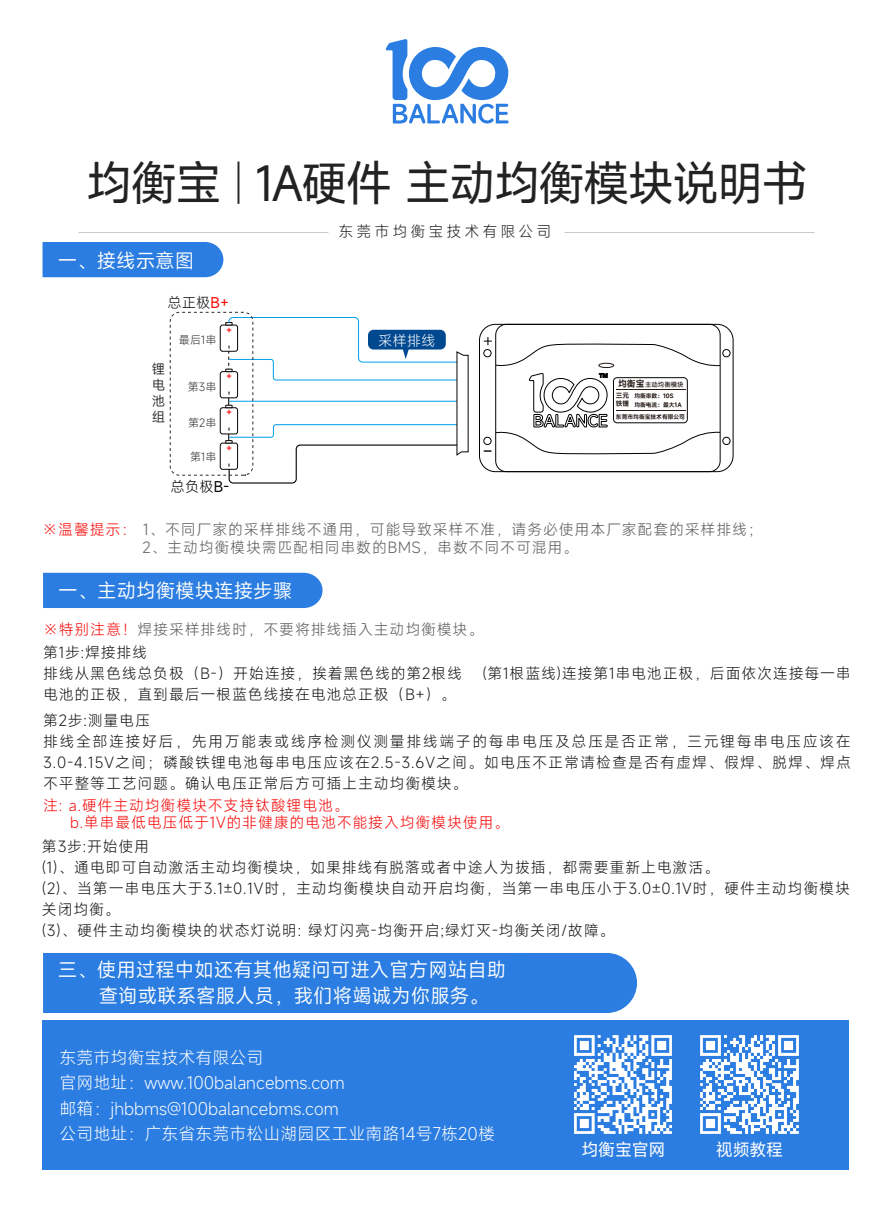
<style>
.page{position:relative;width:893px;height:1212px;background:#fff}
.page>*{position:absolute;margin:0;border:0;box-sizing:border-box;transform-origin:0 0}
.t1{font:46.95px "Mi Sans";letter-spacing:-.05em;color:#222}
.t2{font:300 25.5px "Mi Sans";color:#000}
.t3{font:19.5px/25.5px "Mi Sans";color:#fff}
.t4{font:300 18px "Mi Sans";color:#000}
.t5{font:300 16.95px/25.5px "Mi Sans";color:#fff}
.t6{font:16.95px "Mi Sans";letter-spacing:-.015em;color:#fff}
.t7{font:300 15px/21px "Mi Sans";letter-spacing:.05em;color:#111}
.t8{font:300 15px/18px "Mi Sans";letter-spacing:.05em;color:#595757}
.t9{font:300 15px/17px "Mi Sans";letter-spacing:.05em;color:#f70303}
.t10{font:300 15px "Mi Sans";letter-spacing:.2em;color:#222}
.t11{font:300 14.4px "Mi Sans";color:#0a0a0a}
.t12{font:300 14.4px "Mi Sans";color:#000}
.t13{font:300 14.4px "Mi Sans";color:#fff}
.t14{font:13.5px/16.2px "Mi Sans";color:#2b2b2b;text-align:justify}
.t15{font:300 11.1px "Mi Sans";color:#2b2b2b}
.t16{font:500 9.45px "Mi Sans";color:#f00}
.t17{font:500 9.45px "Mi Sans";color:#000}
.t18{font:600 6.75px/7.8px "Mi Sans";color:#231815}
.t19{font:500 6.45px "Mi Sans";color:#231815}
.t20{font:600 5.7px/8.4px "Mi Sans";color:#231815}
.s1{font-weight:200}
.s2{font-weight:400;color:#fc0000}
.s3{font-weight:400}
.s4{font-weight:600;font-size:8.85px}
.s5{color:#f90000}
.s6{color:#f70303}
.s7{color:#111}
</style>
<div class="page">
<div style="left:479px;top:953px;width:158px;height:60px;background:#2b7de1;border-radius:30px"></div>
<div style="left:43px;top:242px;width:180px;height:35px;background:#2b7de1"></div>
<div style="left:43px;top:573px;width:280px;height:35px;background:#2b7de1"></div>
<div style="left:43px;top:953px;width:461px;height:60px;background:#2b7de1"></div>
<svg style="left:385px;top:39px;width:124px;height:85px"></svg>
<div style="left:43px;top:1020px;width:806px;height:149px;background:#2b7de1"></div>
<div style="left:479px;top:324px;width:255px;height:148px;border:1px solid #020202;border-radius:16px"></div>
<div style="left:484px;top:349px;width:7px;height:8px;border:1px solid #020202;border-radius:50%"></div>
<div style="left:484px;top:437px;width:7px;height:8px;border:1px solid #020202;border-radius:50%"></div>
<div style="left:723px;top:349px;width:7px;height:8px;border:1px solid #020202;border-radius:50%"></div>
<div style="left:723px;top:437px;width:7px;height:8px;border:1px solid #020202;border-radius:50%"></div>
<svg style="left:495px;top:343px;width:225px;height:112px"></svg>
<div style="left:599px;top:363px;width:15px;height:5px;border:1px solid #231815;border-radius:50%"></div>
<svg style="left:170px;top:312px;width:298px;height:172px"></svg>
<img style="left:574px;top:1035px;width:98px;height:99px">
<img style="left:700px;top:1035px;width:99px;height:99px">
<h1 class="t1" style="left:86px;top:152px;width:724px">均衡宝 <span class="s1">|</span> 1A硬件 主动均衡模块说明书</h1>
<p class="t10" style="left:338px;top:221px;width:214px">东莞市均衡宝技术有限公司</p>
<h3 class="t3" style="left:58px;top:248px;width:138px">一、接线示意图</h3>
<p class="t11" style="left:167px;top:293px;width:63px">总正极<span class="s2">B+</span></p>
<p class="t14" style="left:152px;top:360px;width:15px">锂电池组</p>
<p class="t15" style="left:179px;top:332px;width:39px">最后1串</p>
<p class="t15" style="left:188px;top:379px;width:30px">第3串</p>
<p class="t15" style="left:188px;top:415px;width:30px">第2串</p>
<p class="t15" style="left:190px;top:449px;width:28px">第1串</p>
<p class="t16" style="left:223px;top:333px;width:7px;rotate:-90deg">+</p>
<p class="t17" style="left:223px;top:349px;width:5px;rotate:-90deg">-</p>
<p class="t16" style="left:223px;top:379px;width:7px;rotate:-90deg">+</p>
<p class="t17" style="left:223px;top:395px;width:5px;rotate:-90deg">-</p>
<p class="t16" style="left:223px;top:415px;width:7px;rotate:-90deg">+</p>
<p class="t17" style="left:223px;top:431px;width:5px;rotate:-90deg">-</p>
<p class="t16" style="left:223px;top:451px;width:7px;rotate:-90deg">+</p>
<p class="t17" style="left:223px;top:467px;width:5px;rotate:-90deg">-</p>
<p class="t12" style="left:171px;top:477px;width:60px">总负极<span class="s3">B-</span></p>
<p class="t13" style="left:378px;top:331px;width:59px">采样排线</p>
<p class="t4" style="left:483px;top:330px;width:12px">+</p>
<h2 class="t2" style="left:483px;top:434px;width:11px">-</h2>
<p class="t19" style="left:618px;top:380px;width:67px"><span class="s4">均衡宝</span>主动均衡模块</p>
<p class="t18" style="left:616px;top:392px;width:15px">三元铁锂</p>
<p class="t20" style="left:634px;top:392px;width:49px">均衡串数：10S<br>均衡电流：最大1A</p>
<p class="t20" style="left:616px;top:413px;width:71px">东莞市均衡宝技术有限公司</p>
<p class="t8" style="left:142px;top:520px;width:622px;text-indent:-100px"><span class="s5">※温馨提示：</span> 1、不同厂家的采样排线不通用，可能导致采样不准，请务必使用本厂家配套的采样排线；<br>2、主动均衡模块需匹配相同串数的BMS，串数不同不可混用。</p>
<h3 class="t3" style="left:58px;top:578px;width:235px">一、主动均衡模块连接步骤</h3>
<p class="t8" style="left:43px;top:618px;width:442px;line-height:23px"><span class="s6">※特别注意！</span>焊接采样排线时，不要将排线插入主动均衡模块。<span class="s7">第1步:焊接排线</span></p>
<p class="t7" style="left:43px;top:663px;width:420px">排线从黑色线总负极（B-）开始连接，挨着黑色线的第2根线</p>
<p class="t7" style="left:482px;top:663px;width:370px">(第1根蓝线)连接第1串电池正极，后面依次连接每一串</p>
<p class="t7" style="left:43px;top:681px;width:414px;line-height:26.1px">电池的正极，直到最后一根蓝色线接在电池总正极（B+）。第2步:测量电压</p>
<p class="t7" style="left:43px;top:731px;width:810px;text-align:justify">排线全部连接好后，先用万能表或线序检测仪测量排线端子的每串电压及总压是否正常，三元锂每串电压应该在3.0-4.15V之间；磷酸铁锂电池每串电压应该在2.5-3.6V之间。如电压不正常请检查是否有虚焊、假焊、脱焊、焊点不平整等工艺问题。确认电压正常后方可插上主动均衡模块。</p>
<p class="t9" style="left:70px;top:796px;width:441px;text-indent:-27px">注: a.硬件主动均衡模块不支持钛酸锂电池。<br>b.单串最低电压低于1V的非健康的电池不能接入均衡模块使用。</p>
<p class="t7" style="left:42px;top:836px;width:809px">第3步:开始使用<br>(1)、通电即可自动激活主动均衡模块，如果排线有脱落或者中途人为拔插，都需要重新上电激活。<br>(2)、当第一串电压大于3.1±0.1V时，主动均衡模块自动开启均衡，当第一串电压小于3.0±0.1V时，硬件主动均衡模块关闭均衡。<br>(3)、硬件主动均衡模块的状态灯说明: 绿灯闪亮-均衡开启;绿灯灭-均衡关闭/故障。</p>
<h3 class="t3" style="left:99px;top:957px;width:409px;text-indent:-41px">三、使用过程中如还有其他疑问可进入官方网站自助查询或联系客服人员，我们将竭诚为你服务。</h3>
<p class="t5" style="left:59px;top:1044px;width:437px">东莞市均衡宝技术有限公司<br>官网地址：www.100balancebms.com<br>邮箱：jhbbms@100balancebms.com<br>公司地址：广东省东莞市松山湖园区工业南路14号7栋20楼</p>
<p class="t6" style="left:581px;top:1138px;width:86px">均衡宝官网</p>
<p class="t6" style="left:716px;top:1138px;width:69px">视频教程</p>
</div>
